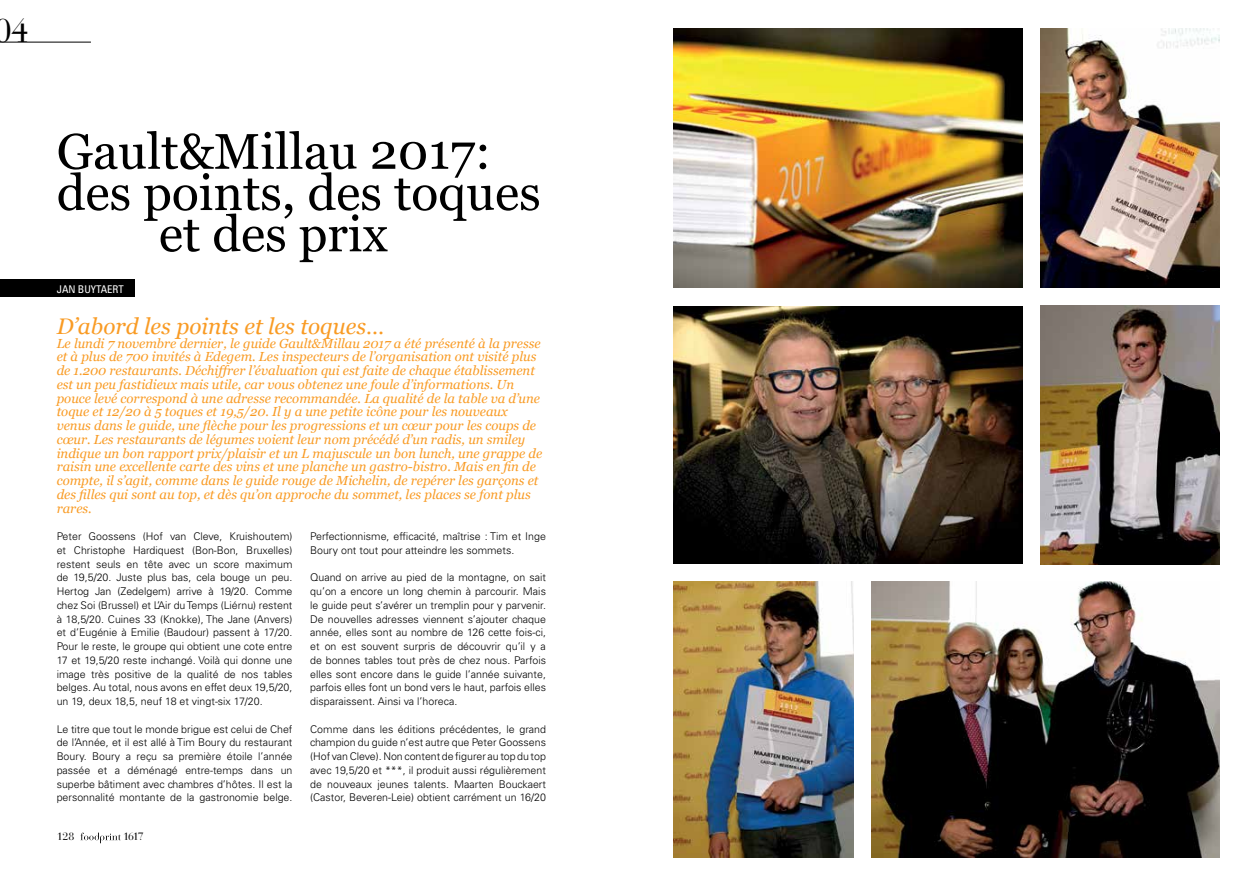
<style>
.page{position:relative;width:1248px;height:886px;background:#fff}
.page>*{position:absolute;margin:0;border:0;box-sizing:border-box;transform-origin:0 0}
.t1{font:50px "Georgia";color:#000}
.t2{font:33px "Bauer Bodoni Std";color:#000}
.t3{font:italic 22.5px "Georgia";color:#f99b24}
.t4{font:italic 13.12px/13.8px "Georgia";color:#f99b24}
.t5{font:300 10.62px/13.8px "Univers LT Std";color:#000;text-align:justify}
.t6{font:condensed 10.62px "Univers LT Std";color:#fff}
.t7{font:10.62px "Bauer Bodoni Std";letter-spacing:-.09em;color:#000}
</style>
<div class="page">
<div style="left:0;top:279px;width:135px;height:18px;background:#000"></div>
<img style="left:1040px;top:28px;width:179px;height:259px">
<img style="left:1040px;top:306px;width:179px;height:258px">
<img style="left:673px;top:581px;width:180px;height:276px">
<img style="left:673px;top:28px;width:349px;height:259px">
<img style="left:673px;top:307px;width:349px;height:256px">
<img style="left:871px;top:581px;width:348px;height:276px">
<svg style="left:80px;top:832px;width:41px;height:11px"></svg>
<hr style="left:0;top:42px;width:91px;height:1px;background:#000">
<h2 class="t2" style="left:-7px;top:11px;width:37px">04</h2>
<h1 class="t1" style="left:57px;top:115px;width:435px">Gault&amp;Millau 2017:</h1>
<h1 class="t1" style="left:57px;top:156px;width:485px">des points, des toques</h1>
<h1 class="t1" style="left:159px;top:197px;width:230px">et des prix</h1>
<p class="t6" style="left:57px;top:282px;width:69px">JAN BUYTAERT</p>
<h3 class="t3" style="left:57px;top:310px;width:329px">D’abord les points et les toques…</h3>
<p class="t4" style="left:57px;top:336px;width:487px">Le lundi 7 novembre dernier, le guide Gault&amp;Millau 2017 a été présenté à la presse et à plus de 700 invités à Edegem. Les inspecteurs de l’organisation ont visité plus de 1.200 restaurants. Déchiffrer l’évaluation qui est faite de chaque établissement est un peu fastidieux mais utile, car vous obtenez une foule d’informations. Un pouce levé correspond à une adresse recommandée. La qualité de la table va d’une toque et 12/20 à 5 toques et 19,5/20. Il y a une petite icône pour les nouveaux venus dans le guide, une flèche pour les progressions et un cœur pour les coups de cœur. Les restaurants de légumes voient leur nom précédé d’un radis, un smiley indique un bon rapport prix/plaisir et un L majuscule un bon lunch, une grappe de raisin une excellente carte des vins et une planche un gastro-bistro. Mais en fin de compte, il s’agit, comme dans le guide rouge de Michelin, de repérer les garçons et des filles qui sont au top, et dès qu’on approche du sommet, les places se font plus rares.</p>
<p class="t5" style="left:57px;top:529px;width:237px">Peter Goossens (Hof van Cleve, Kruishoutem) et Christophe Hardiquest (Bon-Bon, Bruxelles) restent seuls en tête avec un score maximum de 19,5/20. Juste plus bas, cela bouge un peu.<br>Hertog Jan (Zedelgem) arrive à 19/20. Comme chez Soi (Brussel) et L’Air du Temps (Liérnu) restent à 18,5/20. Cuines 33 (Knokke), The Jane (Anvers) et d’Eugénie à Emilie (Baudour) passent à 17/20.<br>Pour le reste, le groupe qui obtient une cote entre 17 et 19,5/20 reste inchangé. Voilà qui donne une image très positive de la qualité de nos tables belges. Au total, nous avons en effet deux 19,5/20, un 19, deux 18,5, neuf 18 et vingt-six 17/20.</p>
<p class="t5" style="left:57px;top:722px;width:237px">Le titre que tout le monde brigue est celui de Chef de l’Année, et il est allé à Tim Boury du restaurant Boury. Boury a reçu sa première étoile l’année passée et a déménagé entre-temps dans un superbe bâtiment avec chambres d’hôtes. Il est la personnalité montante de la gastronomie belge.</p>
<p class="t7" style="left:57px;top:830px;width:19px">128</p>
<p class="t7" style="left:123px;top:830px;width:22px">1617</p>
<p class="t5" style="left:310px;top:529px;width:237px">Perfectionnisme, efficacité, maîtrise : Tim et Inge<br>Boury ont tout pour atteindre les sommets.</p>
<p class="t5" style="left:310px;top:571px;width:237px">Quand on arrive au pied de la montagne, on sait qu’on a encore un long chemin à parcourir. Mais le guide peut s’avérer un tremplin pour y parvenir.<br>De nouvelles adresses viennent s’ajouter chaque année, elles sont au nombre de 126 cette fois-ci, et on est souvent surpris de découvrir qu’il y a de bonnes tables tout près de chez nous. Parfois elles sont encore dans le guide l’année suivante, parfois elles font un bond vers le haut, parfois elles disparaissent. Ainsi va l’horeca.</p>
<p class="t5" style="left:310px;top:722px;width:237px">Comme dans les éditions précédentes, le grand champion du guide n’est autre que Peter Goossens (Hof van Cleve). Non content de figurer au top du top avec 19,5/20 et ***, il produit aussi régulièrement de nouveaux jeunes talents. Maarten Bouckaert (Castor, Beveren-Leie) obtient carrément un 16/20</p>
</div>
